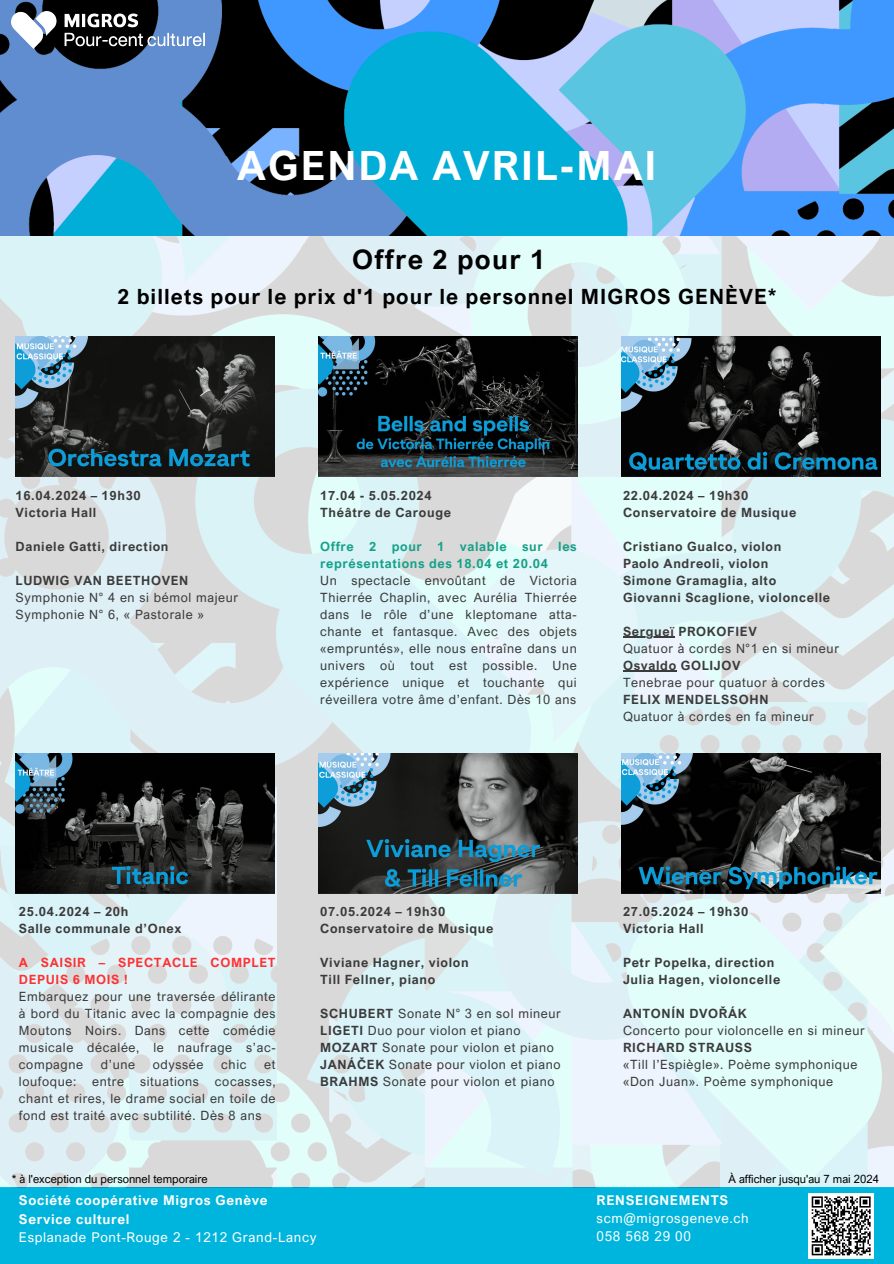
<style>
.page{position:relative;width:894px;height:1264px;background:#fff}
.page>*{position:absolute;margin:0;border:0;box-sizing:border-box;transform-origin:0 0}
.t1{font:700 40.35px "Arial Nova";letter-spacing:.05em;color:#fff}
.t2{font:700 26.85px "Arial Nova";letter-spacing:.05em;color:#000}
.t3{font:700 21px "Arial Nova";letter-spacing:.05em;color:#000}
.t4{font:13.5px/18px "Arial Nova";letter-spacing:.05em;color:#fff}
.t5{font:700 13.5px/18.5px "Arial Nova";letter-spacing:.05em;color:#fff}
.t6{font:12.75px/17px "Arial Nova";letter-spacing:.05em;color:#3b3b3b;text-align:justify}
.t7{font:700 12.75px/17px "Arial Nova";letter-spacing:.05em;color:#3b3b3b}
.t8{font:700 12.75px/17px "Arial Nova";letter-spacing:.05em;color:#15a189}
.t9{font:700 12.75px/17px "Arial Nova";letter-spacing:.05em;color:#ff3131}
.t10{font:11.25px "Arial Nova";color:#000}
.s1{font-weight:700}
</style>
<div class="page">
<div style="left:0;top:0;width:893px;height:1263px;background:#00b5dd"></div>
<img style="left:0;top:235px;width:893px;height:952px">
<img style="left:0;top:0;width:893px;height:235px">
<img style="left:12px;top:11px;width:192px;height:37px">
<img style="left:16px;top:337px;width:258px;height:139px">
<img style="left:318px;top:337px;width:259px;height:139px">
<img style="left:621px;top:337px;width:259px;height:139px">
<div style="left:808px;top:1193px;width:65px;height:65px;background:#fff"></div>
<svg style="left:811px;top:1196px;width:60px;height:60px"></svg>
<img style="left:16px;top:753px;width:258px;height:140px">
<img style="left:318px;top:753px;width:259px;height:140px">
<img style="left:621px;top:753px;width:259px;height:140px">
<hr style="left:622px;top:637px;width:52px;height:1px;background:#3b3b3b">
<hr style="left:622px;top:671px;width:54px;height:1px;background:#3b3b3b">
<h1 class="t1" style="left:237px;top:141px;width:420px">AGENDA AVRIL-MAI</h1>
<h2 class="t2" style="left:352px;top:242px;width:195px">Offre 2 pour 1</h2>
<h3 class="t3" style="left:117px;top:284px;width:660px">2 billets pour le prix d'1 pour le personnel MIGROS GENÈVE*</h3>
<p class="t7" style="left:16px;top:486px;width:127px">16.04.2024 – 19h30<br>Victoria Hall</p>
<p class="t7" style="left:16px;top:537px;width:154px">Daniele Gatti, direction</p>
<p class="t7" style="left:16px;top:571px;width:174px">LUDWIG VAN BEETHOVEN</p>
<p class="t6" style="left:16px;top:588px;width:224px">Symphonie N° 4 en si bémol majeur<br>Symphonie N° 6, « Pastorale »</p>
<p class="t7" style="left:320px;top:486px;width:132px">17.04 - 5.05.2024<br>Théâtre de Carouge</p>
<p class="t8" style="left:320px;top:537px;width:258px">Offre 2 pour 1 valable sur les représentations des 18.04 et 20.04</p>
<p class="t6" style="left:320px;top:571px;width:258px">Un spectacle envoûtant de Victoria Thierrée Chaplin, avec Aurélia Thierrée dans le rôle d’une kleptomane atta&shy;chante et fantasque. Avec des objets «empruntés», elle nous entraîne dans un univers où tout est possible. Une expérience unique et touchante qui réveillera votre âme d’enfant. Dès 10 ans</p>
<p class="t7" style="left:622px;top:486px;width:175px">22.04.2024 – 19h30<br>Conservatoire de Musique</p>
<p class="t7" style="left:622px;top:537px;width:209px">Cristiano Gualco, violon<br>Paolo Andreoli, violon<br>Simone Gramaglia, alto<br>Giovanni Scaglione, violoncelle</p>
<p class="t7" style="left:622px;top:622px;width:135px">Sergueï PROKOFIEV</p>
<p class="t6" style="left:622px;top:639px;width:217px">Quatuor à cordes N°1 en si mineur</p>
<p class="t7" style="left:622px;top:656px;width:119px">Osvaldo GOLIJOV</p>
<p class="t6" style="left:622px;top:673px;width:203px">Tenebrae pour quatuor à cordes</p>
<p class="t7" style="left:622px;top:690px;width:147px">FELIX MENDELSSOHN</p>
<p class="t6" style="left:622px;top:707px;width:192px">Quatuor à cordes en fa mineur</p>
<p class="t7" style="left:19px;top:902px;width:164px">25.04.2024 – 20h<br>Salle communale d’Onex</p>
<p class="t9" style="left:19px;top:953px;width:258px">A SAISIR – SPECTACLE COMPLET<br>DEPUIS 6 MOIS !</p>
<p class="t6" style="left:19px;top:987px;width:258px">Embarquez pour une traversée délirante à bord du Titanic avec la compagnie des Moutons Noirs. Dans cette comédie musicale décalée, le naufrage s’ac&shy;compagne</p>
<p class="t6" style="left:101px;top:1055px;width:36px">d’une</p>
<p class="t6" style="left:153px;top:1055px;width:52px">odyssée</p>
<p class="t6" style="left:221px;top:1055px;width:27px">chic</p>
<p class="t6" style="left:19px;top:1055px;width:258px;text-indent:245px">et loufoque: entre situations cocasses, chant et rires, le drame social en toile de fond est traité avec subtilité. Dès 8 ans</p>
<p class="t7" style="left:320px;top:902px;width:175px">07.05.2024 – 19h30<br>Conservatoire de Musique</p>
<p class="t7" style="left:320px;top:953px;width:150px">Viviane Hagner, violon<br>Till Fellner, piano</p>
<p class="t6" style="left:320px;top:1004px;width:242px;text-align:left"><span class="s1">SCHUBERT</span> Sonate N° 3 en sol mineur <span class="s1">LIGETI</span> Duo pour violon et piano <span class="s1">MOZART</span> Sonate pour violon et piano <span class="s1">JANÁČEK</span> Sonate pour violon et piano <span class="s1">BRAHMS</span> Sonate pour violon et piano</p>
<p class="t7" style="left:622px;top:902px;width:127px">27.05.2024 – 19h30<br>Victoria Hall</p>
<p class="t7" style="left:622px;top:953px;width:159px">Petr Popelka, direction<br>Julia Hagen, violoncelle</p>
<p class="t7" style="left:622px;top:1004px;width:125px">ANTONÍN DVOŘÁK</p>
<p class="t6" style="left:622px;top:1021px;width:243px">Concerto pour violoncelle en si mineur</p>
<p class="t7" style="left:622px;top:1038px;width:130px">RICHARD STRAUSS</p>
<p class="t6" style="left:622px;top:1055px;width:236px">«Till l’Espiègle». Poème symphonique «Don Juan». Poème symphonique</p>
<p class="t10" style="left:12px;top:1171px;width:197px">* à l'exception du personnel temporaire</p>
<p class="t10" style="left:728px;top:1171px;width:152px">À afficher jusqu'au 7 mai 2024</p>
<p class="t5" style="left:19px;top:1190px;width:250px">Société coopérative Migros Genève<br>Service culturel</p>
<p class="t4" style="left:19px;top:1227px;width:299px">Esplanade Pont-Rouge 2 - 1212 Grand-Lancy</p>
<p class="t5" style="left:596px;top:1191px;width:133px">RENSEIGNEMENTS</p>
<p class="t4" style="left:596px;top:1209px;width:154px">scm@migrosgeneve.ch<br>058 568 29 00</p>
</div>
